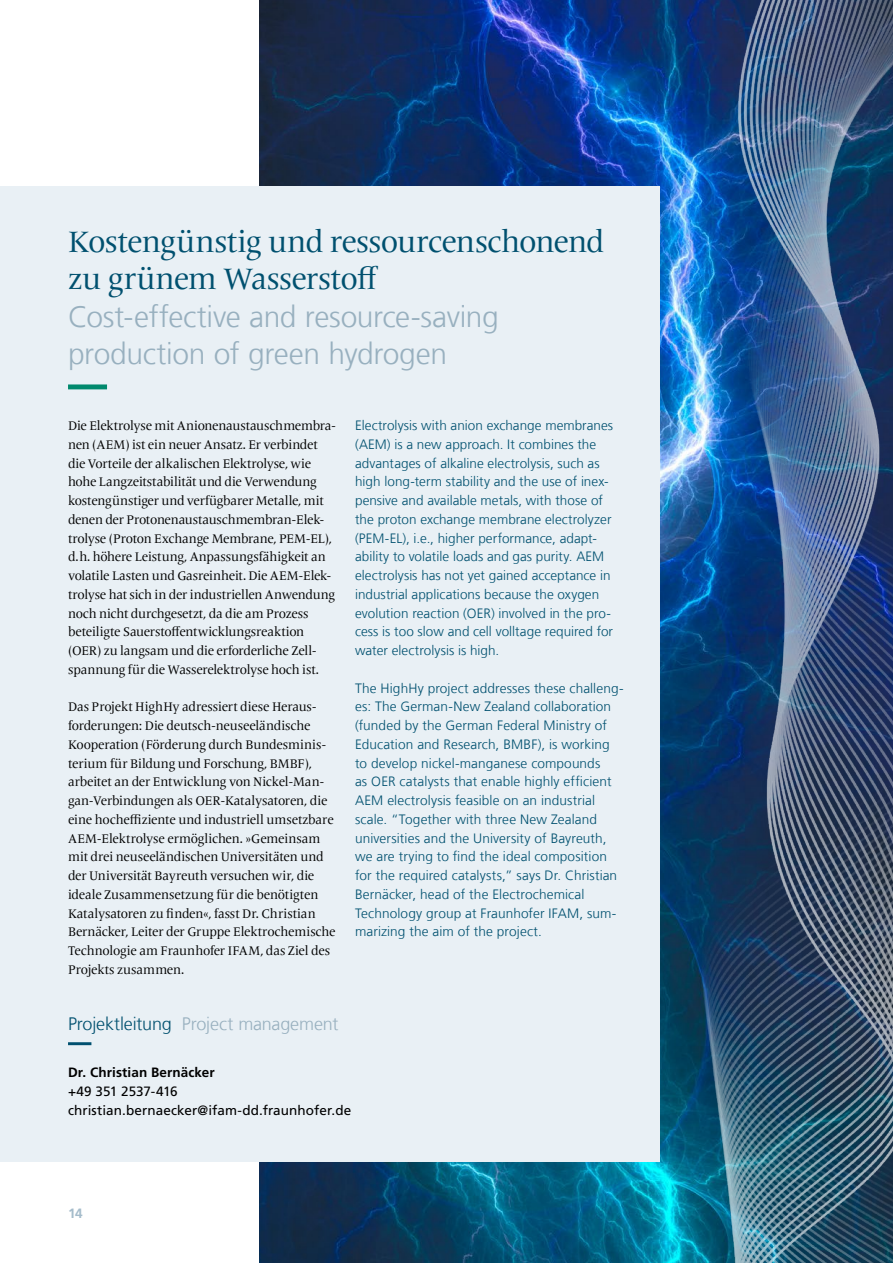
<style>
.page{position:relative;width:893px;height:1263px;background:#fff}
.page>*{position:absolute;margin:0;border:0;box-sizing:border-box;transform-origin:0 0}
.t1{font:30.75px/37.5px "Frutiger Serif LT Pro";letter-spacing:-.025em;color:#00506f}
.t2{font:300 30px/37.5px "Frutiger LT Com";letter-spacing:-.015em;color:#98b0bf}
.t3{font:300 18px "Frutiger LT Com";letter-spacing:-.01em;color:#98b0bf}
.t4{font:300 13.5px/18.8px "Frutiger LT Com";letter-spacing:.005em;color:#00506f}
.t5{font:13.5px/18.8px "Frutiger LT Com";letter-spacing:.005em;color:#000}
.t6{font:700 13.5px "Frutiger LT Com";letter-spacing:.01em;color:#000}
.t7{font:700 13.5px "Frutiger LT Com";color:#a5bccb}
.t8{font:13.05px/18.8px "Frutiger Serif LT Pro";letter-spacing:-.015em;color:#000}
.s1{color:#00506f}
</style>
<div class="page">
<img style="left:259px;top:0;width:413px;height:1263px">
<img style="left:672px;top:0;width:221px;height:1263px">
<div style="left:0;top:186px;width:659px;height:975px;background:#e9f0f5"></div>
<svg style="left:68px;top:384px;width:39px;height:5px"></svg>
<svg style="left:68px;top:1042px;width:24px;height:3px"></svg>
<h1 class="t1" style="left:68px;top:223px;width:538px">Kostengünstig und ressourcenschonend zu grünem Wasserstoff</h1>
<h2 class="t2" style="left:68px;top:298px;width:432px">Cost-effective and resource-saving production of green hydrogen</h2>
<p class="t8" style="left:68px;top:416px;width:270px">Die Elektrolyse mit Anionenaustauschmembra&shy;nen (AEM) ist ein neuer Ansatz. Er verbindet die Vorteile der alkalischen Elektrolyse, wie hohe Langzeitstabilität und die Verwendung kostengünstiger und verfügbarer Metalle, mit denen der Protonenaustauschmembran-Elek&shy;trolyse (Proton Exchange Membrane, PEM-EL), d.h. höhere Leistung, Anpassungsfähigkeit an volatile Lasten und Gasreinheit. Die AEM-Elek&shy;trolyse hat sich in der industriellen Anwendung noch nicht durchgesetzt, da die am Prozess beteiligte Sauerstoffentwicklungsreaktion (OER) zu langsam und die erforderliche Zell&shy;spannung für die Wasserelektrolyse hoch ist.</p>
<p class="t8" style="left:68px;top:698px;width:269px">Das Projekt HighHy adressiert diese Heraus&shy;forderungen: Die deutsch-neuseeländische Kooperation (Förderung durch Bundesminis&shy;terium für Bildung und Forschung, BMBF), arbeitet an der Entwicklung von Nickel-Man&shy;gan-Verbindungen als OER-Katalysatoren, die eine hocheffiziente und industriell umsetzbare AEM-Elektrolyse ermöglichen. »Gemeinsam mit drei neuseeländischen Universitäten und der Universität Bayreuth versuchen wir, die ideale Zusammensetzung für die benötigten Katalysatoren zu finden«, fasst Dr. Christian Bernäcker, Leiter der Gruppe Elektrochemische Technologie am Fraunhofer IFAM, das Ziel des Projekts zusammen.</p>
<p class="t4" style="left:355px;top:416px;width:260px">Electrolysis with anion exchange membranes (AEM) is a new approach. It combines the advantages of alkaline electrolysis, such as high long-term stability and the use of inex&shy;pensive and available metals, with those of the proton exchange membrane electrolyzer (PEM-EL), i.e., higher performance, adapt&shy;ability to volatile loads and gas purity. AEM electrolysis has not yet gained acceptance in industrial applications because the oxygen evolution reaction (OER) involved in the pro&shy;cess is too slow and cell volltage required for water electrolysis is high.</p>
<p class="t4" style="left:355px;top:678px;width:270px">The HighHy project addresses these challeng&shy;es: The German-New Zealand collaboration (funded by the German Federal Ministry of Education and Research, BMBF), is working to develop nickel-manganese compounds<br>as OER catalysts that enable highly efficient AEM electrolysis feasible on an industrial scale. “Together with three New Zealand universities and the University of Bayreuth, we are trying to find the ideal composition for the required catalysts,” says Dr. Christian Bernäcker, head of the Electrochemical Technology group at Fraunhofer IFAM, sum&shy;marizing the aim of the project.</p>
<h3 class="t3" style="left:68px;top:1013px;width:272px"><span class="s1">Projektleitung</span> Project management</h3>
<p class="t6" style="left:68px;top:1064px;width:148px">Dr. Christian Bernäcker</p>
<p class="t5" style="left:68px;top:1082px;width:285px">+49 351 2537-416 christian.bernaecker@ifam-dd.fraunhofer.de</p>
<p class="t7" style="left:68px;top:1205px;width:16px">14</p>
</div>
